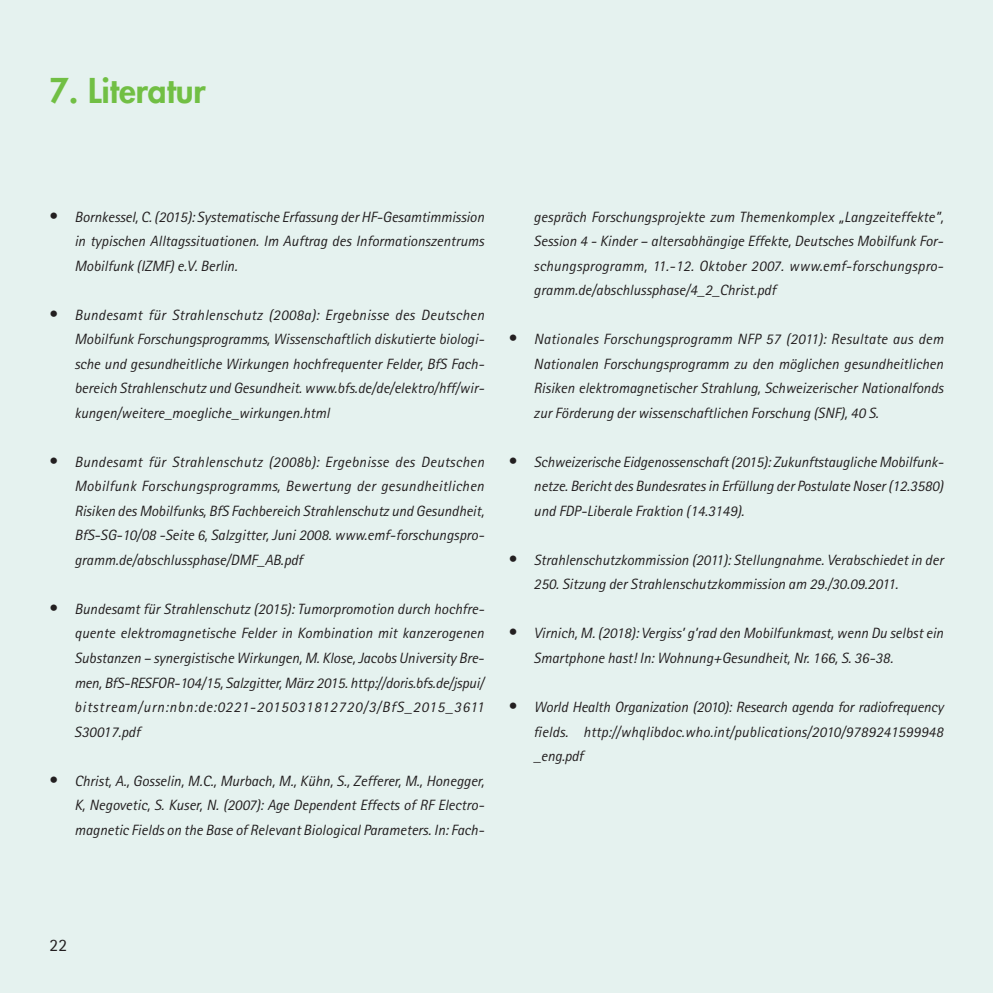
<style>
.page{position:relative;width:993px;height:993px;background:#fff}
.page>*{position:absolute;margin:0;border:0;box-sizing:border-box;transform-origin:0 0}
.t1{font:800 33.25px "Futura";color:#71bf44}
.t2{font:17.5px "Agfa Rotis Sans Serif";color:#231f20}
.t3{font:italic 14.88px/24.5px "Agfa Rotis Sans Serif";color:#231f20;text-align:justify}
.s1{font-style:normal;font-size:17.5px}
</style>
<div class="page">
<div style="left:0;top:0;width:992px;height:992px;background:#e5f2ef"></div>
<h1 class="t1" style="left:50px;top:74px;width:158px">7. Literatur</h1>
<p class="t3" style="left:74px;top:206px;width:411px;text-indent:-25px"><span class="s1">•</span> Bornkessel, C. (2015): Systematische Erfassung der HF-Gesamtimmission in typischen Alltagssituationen. Im Auftrag des Informationszentrums Mobilfunk (IZMF) e.V. Berlin.</p>
<p class="t3" style="left:74px;top:304px;width:411px;text-indent:-25px"><span class="s1">•</span> Bundesamt für Strahlenschutz (2008a): Ergebnisse des Deutschen Mobilfunk Forschungsprogramms, Wissenschaftlich diskutierte biologi&shy;sche und gesundheitliche Wirkungen hochfrequenter Felder, BfS Fach&shy;bereich Strahlenschutz und Gesundheit. www.bfs.de/de/elektro/hff/wir&shy;kungen/weitere_moegliche_wirkungen.html</p>
<p class="t3" style="left:74px;top:451px;width:411px;text-indent:-25px"><span class="s1">•</span> Bundesamt für Strahlenschutz (2008b): Ergebnisse des Deutschen Mobilfunk Forschungsprogramms, Bewertung der gesundheitlichen Risiken des Mobilfunks, BfS Fachbereich Strahlenschutz und Gesundheit, BfS-SG-10/08 -Seite 6, Salzgitter, Juni 2008. www.emf-forschungspro&shy;gramm.de/abschlussphase/DMF_AB.pdf</p>
<p class="t3" style="left:74px;top:598px;width:411px;text-indent:-25px"><span class="s1">•</span> Bundesamt für Strahlenschutz (2015): Tumorpromotion durch hochfre&shy;quente elektromagnetische Felder in Kombination mit kanzerogenen Substanzen – synergistische Wirkungen, M. Klose, Jacobs University Bre&shy;men, BfS-RESFOR-104/15, Salzgitter, März 2015. http://doris.bfs.de/jspui/ bitstream/urn:nbn:de:0221-2015031812720/3/BfS_2015_3611<br>S30017.pdf</p>
<p class="t3" style="left:74px;top:769px;width:411px;text-indent:-25px"><span class="s1">•</span> Christ, A., Gosselin, M.C., Murbach, M., Kühn, S., Zefferer, M., Honegger, K, Negovetic, S. Kuser, N. (2007): Age Dependent Effects of RF Electro&shy;magnetic Fields on the Base of Relevant Biological Parameters. In: Fach-</p>
<p class="t3" style="left:533px;top:206px;width:411px">gespräch Forschungsprojekte zum Themenkomplex „Langzeiteffekte”, Session 4 - Kinder – altersabhängige Effekte, Deutsches Mobilfunk For&shy;schungsprogramm, 11.-12. Oktober 2007. www.emf-forschungspro&shy;gramm.de/abschlussphase/4_2_Christ.pdf</p>
<p class="t3" style="left:533px;top:328px;width:411px;text-indent:-25px"><span class="s1">•</span> Nationales Forschungsprogramm NFP 57 (2011): Resultate aus dem Nationalen Forschungsprogramm zu den möglichen gesundheitlichen Risiken elektromagnetischer Strahlung, Schweizerischer Nationalfonds zur Förderung der wissenschaftlichen Forschung (SNF), 40 S.</p>
<p class="t3" style="left:533px;top:451px;width:411px;text-indent:-25px"><span class="s1">•</span> Schweizerische Eidgenossenschaft (2015): Zukunftstaugliche Mobilfunk&shy;netze. Bericht des Bundesrates in Erfüllung der Postulate Noser (12.3580) und FDP-Liberale Fraktion (14.3149).</p>
<p class="t3" style="left:533px;top:549px;width:411px;text-indent:-25px"><span class="s1">•</span> Strahlenschutzkommission (2011): Stellungnahme. Verabschiedet in der<br>250. Sitzung der Strahlenschutzkommission am 29./30.09.2011.</p>
<p class="t3" style="left:533px;top:622px;width:411px;text-indent:-25px"><span class="s1">•</span> Virnich, M. (2018): Vergiss’ g’rad den Mobilfunkmast, wenn Du selbst ein<br>Smartphone hast! In: Wohnung+Gesundheit, Nr. 166, S. 36-38.</p>
<p class="t3" style="left:533px;top:696px;width:411px;text-indent:-25px"><span class="s1">•</span> World Health Organization (2010): Research agenda for radiofrequency fields. http://whqlibdoc.who.int/publications/2010/9789241599948 _eng.pdf</p>
<p class="t2" style="left:50px;top:938px;width:19px">22</p>
</div>
